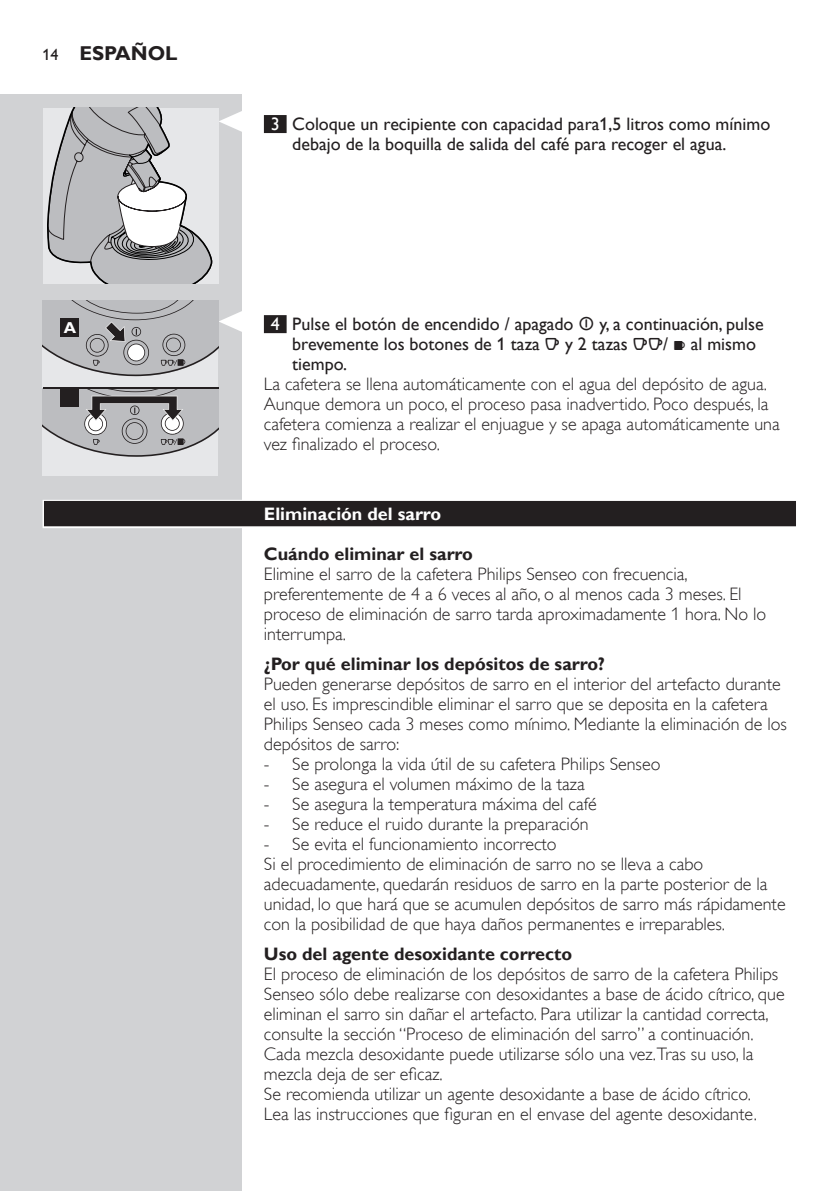
<style>
.page{position:relative;width:840px;height:1191px;background:#fff}
.page>*{position:absolute;margin:0;border:0;box-sizing:border-box;transform-origin:0 0}
.t1{font:700 20px "Gill Sans Alt One WGL";color:#231f20}
.t2{font:18px/20px "Gill Sans Alt One WGL Light";color:#231f20}
.t3{font:18px/20px "Gill Sans Alt One WGL";color:#231f20}
.t4{font:700 18px "Gill Sans Alt One WGL";color:#231f20}
.t5{font:700 18px "Gill Sans Alt One WGL";color:#fff}
.t6{font:700 15.8px "Gill Sans";color:#fff}
.s1{font-weight:400;font-size:16px}
.s2{color:#fff}
.s3{font-family:"Philipsfonta Plain"}
.s4{font-family:"Philipslll Font"}
</style>
<div class="page">
<div style="left:0;top:95px;width:241px;height:1096px;background:#d1d2d4"></div>
<div style="left:264px;top:115px;width:22px;height:18px;background:#231f20"></div>
<div style="left:264px;top:315px;width:22px;height:18px;background:#231f20"></div>
<div style="left:43px;top:500px;width:754px;height:28px;background:#bcbbbb"></div>
<div style="left:44px;top:501px;width:751px;height:25px;background:#231f20"></div>
<div style="left:43px;top:108px;width:175px;height:175px;background:#e6e7e9"></div>
<svg style="left:47px;top:108px;width:195px;height:175px"></svg>
<div style="left:42px;top:300px;width:176px;height:176px;background:#e6e7e9"></div>
<svg style="left:43px;top:300px;width:199px;height:81px"></svg>
<hr style="left:43px;top:387px;width:175px;height:2px;background:#231f20">
<div style="left:61px;top:318px;width:18px;height:19px;background:#231f20"></div>
<svg style="left:43px;top:389px;width:175px;height:68px;background:#acacae"></svg>
<p class="t1" style="left:43px;top:40px;width:136px"><span class="s1">14</span> ESPAÑol</p>
<p class="t6" style="left:64px;top:318px;width:14px">A</p>
<p class="t3" style="left:292px;top:114px;width:479px;text-indent:-22px"><span class="s2">3</span> Coloque un recipiente con capacidad para1,5 litros como mínimo debajo de la boquilla de salida del café para recoger el agua.</p>
<p class="t3" style="left:292px;top:314px;width:472px;text-indent:-22px"><span class="s2">4</span> Pulse el botón de encendido / apagado <span class="s3">I</span> y, a continuación, pulse brevemente los botones de 1 taza <span class="s4">q</span> y 2 tazas <span class="s4">qq</span>/ <span class="s4">w</span> al mismo tiempo.</p>
<p class="t2" style="left:264px;top:374px;width:517px">La cafetera se llena automáticamente con el agua del depósito de agua.<br>Aunque demora un poco, el proceso pasa inadvertido. Poco después, la cafetera comienza a realizar el enjuague y se apaga automáticamente una vez finalizado el proceso.</p>
<p class="t5" style="left:264px;top:502px;width:179px">Eliminación del sarro</p>
<p class="t4" style="left:264px;top:542px;width:210px">Cuándo eliminar el sarro</p>
<p class="t2" style="left:264px;top:564px;width:503px">Elimine el sarro de la cafetera Philips Senseo con frecuencia, preferentemente de 4 a 6 veces al año, o al menos cada 3 meses. El proceso de eliminación de sarro tarda aproximadamente 1 hora. No lo interrumpa.</p>
<p class="t4" style="left:264px;top:652px;width:342px">¿Por qué eliminar los depósitos de sarro?</p>
<p class="t2" style="left:264px;top:674px;width:524px">Pueden generarse depósitos de sarro en el interior del artefacto durante el uso. Es imprescindible eliminar el sarro que se deposita en la cafetera Philips Senseo cada 3 meses como mínimo. Mediante la eliminación de los depósitos de sarro:</p>
<p class="t2" style="left:264px;top:754px;width:398px">- Se prolonga la vida útil de su cafetera Philips Senseo</p>
<p class="t2" style="left:264px;top:774px;width:322px">- Se asegura el volumen máximo de la taza</p>
<p class="t2" style="left:264px;top:794px;width:334px">- Se asegura la temperatura máxima del café</p>
<p class="t2" style="left:264px;top:814px;width:326px">- Se reduce el ruido durante la preparación</p>
<p class="t2" style="left:264px;top:834px;width:523px">- Se evita el funcionamiento incorrecto<br>Si el procedimiento de eliminación de sarro no se lleva a cabo adecuadamente, quedarán residuos de sarro en la parte posterior de la unidad, lo que hará que se acumulen depósitos de sarro más rápidamente con la posibilidad de que haya daños permanentes e irreparables.</p>
<p class="t4" style="left:264px;top:942px;width:310px">Uso del agente desoxidante correcto</p>
<p class="t2" style="left:264px;top:964px;width:522px">El proceso de eliminación de los depósitos de sarro de la cafetera Philips Senseo sólo debe realizarse con desoxidantes a base de ácido cítrico, que eliminan el sarro sin dañar el artefacto. Para utilizar la cantidad correcta, consulte la sección “Proceso de eliminación del sarro” a continuación.<br>Cada mezcla desoxidante puede utilizarse sólo una vez.Tras su uso, la mezcla deja de ser eficaz.<br>Se recomienda utilizar un agente desoxidante a base de ácido cítrico.<br>Lea las instrucciones que figuran en el envase del agente desoxidante.</p>
</div>
